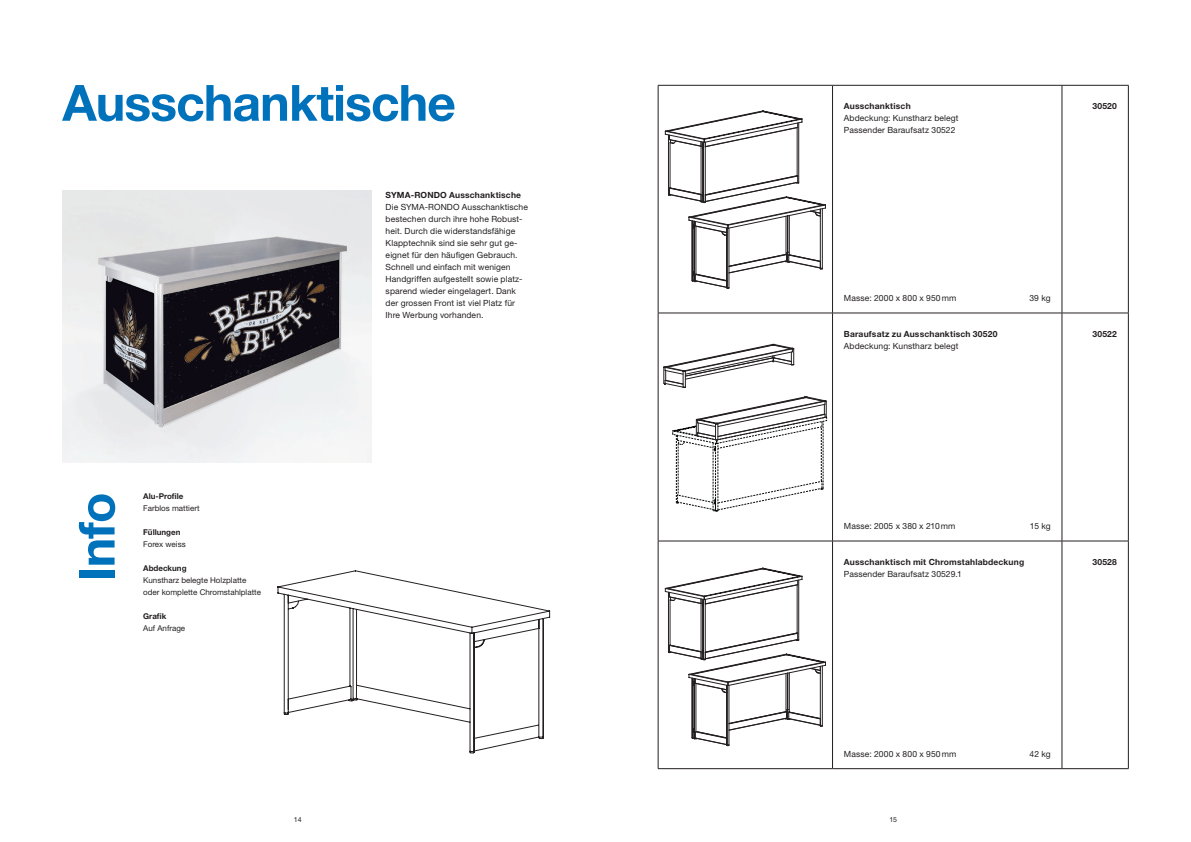
<style>
.page{position:relative;width:1191px;height:842px;background:#fff}
.page>*{position:absolute;margin:0;border:0;box-sizing:border-box;transform-origin:0 0}
.t1{font:700 50px "Helvetica Neue LT Std";letter-spacing:-.02em;color:#0072bc}
.Text{font:8.5px/12px "Helvetica Neue LT Std";letter-spacing:.01em;color:#231f20}
.Text_Tabelle{font:8.5px "Helvetica Neue LT Std";letter-spacing:.015em;color:#231f20}
.Titel_Tabelle{font:700 8.5px "Helvetica Neue LT Std";letter-spacing:.02em;color:#231f20}
.Untertitel{font:700 8.5px "Helvetica Neue LT Std";letter-spacing:.02em;color:#231f20}
.Artikelnummer{font:700 8.5px "Helvetica Neue LT Std";letter-spacing:.03em;color:#231f20}
.t2{font:8px "Helvetica Neue LT Std";color:#231f20}
.t3{font:700 8px "Helvetica Neue LT Std";color:#231f20}
.t4{font:7px "Helvetica Neue LT Std";color:#231f20}
</style>
<div class="page">
<hr style="left:658px;top:85px;width:174px;height:1px;background:#231f20">
<hr style="left:658px;top:86px;width:1px;height:227px;background:#231f20">
<hr style="left:832px;top:85px;width:230px;height:1px;background:#231f20">
<hr style="left:832px;top:86px;width:1px;height:227px;background:#231f20">
<hr style="left:1062px;top:85px;width:66px;height:1px;background:#231f20">
<hr style="left:1061px;top:86px;width:1px;height:227px;background:#231f20">
<hr style="left:1128px;top:86px;width:1px;height:227px;background:#231f20">
<hr style="left:658px;top:313px;width:174px;height:1px;background:#231f20">
<hr style="left:658px;top:313px;width:1px;height:228px;background:#231f20">
<hr style="left:832px;top:313px;width:230px;height:1px;background:#231f20">
<hr style="left:832px;top:313px;width:1px;height:228px;background:#231f20">
<hr style="left:1062px;top:313px;width:66px;height:1px;background:#231f20">
<hr style="left:1061px;top:313px;width:1px;height:228px;background:#231f20">
<hr style="left:1128px;top:313px;width:1px;height:228px;background:#231f20">
<hr style="left:658px;top:541px;width:174px;height:1px;background:#231f20">
<hr style="left:658px;top:541px;width:1px;height:227px;background:#231f20">
<hr style="left:832px;top:541px;width:230px;height:1px;background:#231f20">
<hr style="left:832px;top:541px;width:1px;height:227px;background:#231f20">
<hr style="left:1062px;top:541px;width:66px;height:1px;background:#231f20">
<hr style="left:1061px;top:541px;width:1px;height:227px;background:#231f20">
<hr style="left:1128px;top:541px;width:1px;height:227px;background:#231f20">
<hr style="left:658px;top:768px;width:174px;height:1px;background:#231f20">
<hr style="left:832px;top:768px;width:230px;height:1px;background:#231f20">
<hr style="left:1062px;top:768px;width:66px;height:1px;background:#231f20">
<img style="left:62px;top:191px;width:309px;height:272px">
<svg style="left:672px;top:396px;width:156px;height:116px"></svg>
<svg style="left:663px;top:344px;width:132px;height:44px"></svg>
<svg style="left:664px;top:110px;width:162px;height:179px"></svg>
<svg style="left:664px;top:568px;width:162px;height:178px"></svg>
<svg style="left:277px;top:570px;width:274px;height:184px"></svg>
<p class="t1" style="left:62px;top:72px;width:395px">Ausschanktische</p>
<p class="Untertitel" style="left:386px;top:190px;width:137px">SYMA-RONDO Ausschanktische</p>
<p class="Text" style="left:386px;top:201px;width:144px">Die SYMA-RONDO Ausschanktische bestechen durch ihre hohe Robust&shy;heit. Durch die widerstandsfähige Klapptechnik sind sie sehr gut ge&shy;eignet für den häufigen Gebrauch.<br>Schnell und einfach mit wenigen Handgriffen aufgestellt sowie platz&shy;sparend wieder eingelagert. Dank</p>
<p class="Text" style="left:386px;top:297px;width:131px">der grossen Front ist viel Platz für</p>
<p class="Text" style="left:386px;top:309px;width:99px">Ihre Werbung vorhanden.</p>
<p class="Titel_Tabelle" style="left:844px;top:101px;width:68px">Ausschanktisch</p>
<p class="Text_Tabelle" style="left:844px;top:113px;width:116px">Abdeckung: Kunstharz belegt</p>
<p class="Text_Tabelle" style="left:844px;top:125px;width:113px">Passender Baraufsatz 30522</p>
<p class="Artikelnummer" style="left:1092px;top:101px;width:26px">30520</p>
<p class="Text_Tabelle" style="left:844px;top:293px;width:114px">Masse: 2000 x 800 x 950mm</p>
<p class="Text_Tabelle" style="left:1029px;top:293px;width:23px">39 kg</p>
<p class="Titel_Tabelle" style="left:844px;top:329px;width:155px">Baraufsatz zu Ausschanktisch 30520</p>
<p class="Text_Tabelle" style="left:844px;top:341px;width:116px">Abdeckung: Kunstharz belegt</p>
<p class="Artikelnummer" style="left:1092px;top:329px;width:26px">30522</p>
<p class="t1" style="left:66px;top:581px;width:90px;rotate:-90deg">Info</p>
<p class="t3" style="left:143px;top:491px;width:42px">Alu-Profile</p>
<p class="t2" style="left:143px;top:504px;width:58px">Farblos mattiert</p>
<p class="t3" style="left:143px;top:527px;width:39px">Füllungen</p>
<p class="t2" style="left:143px;top:540px;width:44px">Forex weiss</p>
<p class="t3" style="left:143px;top:563px;width:45px">Abdeckung</p>
<p class="t2" style="left:143px;top:576px;width:105px">Kunstharz belegte Holzplatte</p>
<p class="t2" style="left:143px;top:588px;width:119px">oder komplette Chromstahlplatte</p>
<p class="t3" style="left:143px;top:611px;width:25px">Grafik</p>
<p class="t2" style="left:143px;top:624px;width:44px">Auf Anfrage</p>
<p class="Text_Tabelle" style="left:844px;top:521px;width:113px">Masse: 2005 x 380 x 210mm</p>
<p class="Text_Tabelle" style="left:1030px;top:521px;width:22px">15 kg</p>
<p class="Titel_Tabelle" style="left:844px;top:557px;width:182px">Ausschanktisch mit Chromstahlabdeckung</p>
<p class="Text_Tabelle" style="left:844px;top:569px;width:119px">Passender Baraufsatz 30529.1</p>
<p class="Artikelnummer" style="left:1092px;top:557px;width:26px">30528</p>
<p class="Text_Tabelle" style="left:844px;top:749px;width:114px">Masse: 2000 x 800 x 950mm</p>
<p class="Text_Tabelle" style="left:1029px;top:749px;width:23px">42 kg</p>
<p class="t4" style="left:294px;top:816px;width:9px">14</p>
<p class="t4" style="left:889px;top:816px;width:9px">15</p>
</div>
